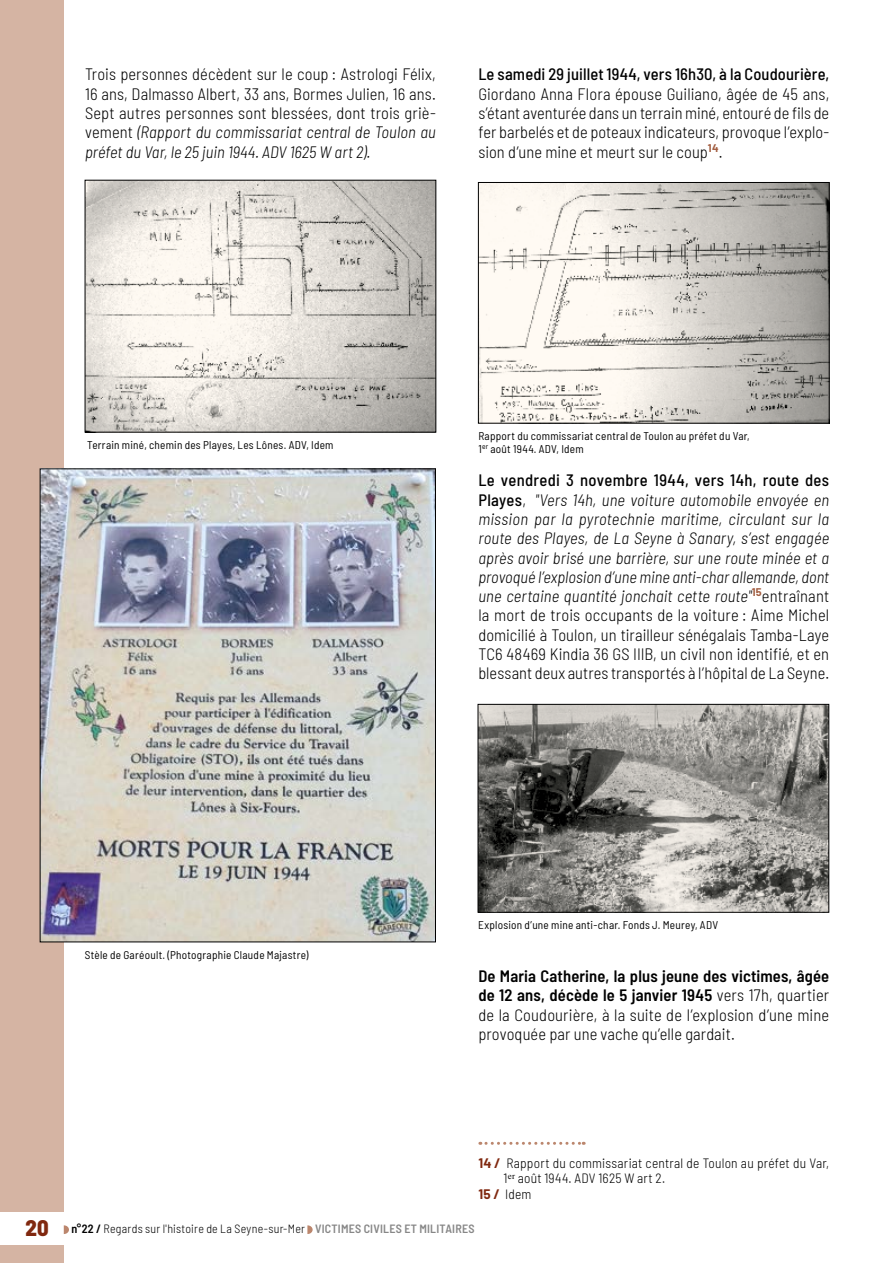
<style>
.page{position:relative;width:893px;height:1263px;background:#fff}
.page>*{position:absolute;margin:0;border:0;box-sizing:border-box;transform-origin:0 0}
.t1{font:300 semi-condensed 16.5px/19.4px "Barlow";letter-spacing:.005em;color:#000;text-align:justify}
.t2{font:italic 300 semi-condensed 16.5px/19.4px "Barlow";letter-spacing:.01em;color:#000;text-align:justify}
.t3{font:500 semi-condensed 16.5px "Barlow";letter-spacing:.01em;color:#000}
.t4{font:300 semi-condensed 13.5px "Barlow";letter-spacing:.015em;color:#000}
.t5{font:300 semi-condensed 12px "Barlow";letter-spacing:.02em;color:#000}
.t6{font:semi-condensed 11.25px/13.2px "Barlow";letter-spacing:.025em;color:#000}
.s1{font-style:italic}
.s2{font-weight:500;font-style:normal}
.s3{font-style:normal}
.s4{font-weight:600}
.s5{font-weight:700;font-stretch:normal;color:#80280f}
.s6{font-weight:800;font-size:22.5px;color:#80280f}
.s7{font-weight:600;color:#878787}
</style>
<div class="page">
<div style="left:0;top:0;width:64px;height:1263px;background:#d5b4a3"></div>
<img style="left:87px;top:182px;width:347px;height:248px">
<img style="left:42px;top:470px;width:392px;height:470px">
<img style="left:480px;top:184px;width:348px;height:238px">
<div style="left:478px;top:182px;width:352px;height:242px;border:1px solid #000"></div>
<img style="left:480px;top:706px;width:347px;height:205px">
<div style="left:478px;top:704px;width:351px;height:209px;border:1px solid #000"></div>
<svg style="left:480px;top:1142px;width:104px;height:3px"></svg>
<div style="left:0;top:1212px;width:64px;height:32px;background:#fff"></div>
<svg style="left:64px;top:1225px;width:5px;height:9px"></svg>
<svg style="left:307px;top:1225px;width:6px;height:9px"></svg>
<p class="t1" style="left:85px;top:63px;width:352px">Trois personnes décèdent sur le coup : Astrologi Félix, 16 ans, Dalmasso Albert, 33 ans, Bormes Julien, 16 ans.<br>Sept autres personnes sont blessées, dont trois griè&shy;vement <span class="s1">(Rapport du commissariat central de Toulon au préfet du Var, le 25 juin 1944. ADV 1625 W art 2).</span></p>
<p class="t3" style="left:478px;top:62px;width:352px">Le samedi 29 juillet 1944, vers 16h30, à la Coudourière,</p>
<p class="t1" style="left:478px;top:83px;width:352px">Giordano Anna Flora épouse Guiliano, âgée de 45 ans, s’étant aventurée dans un terrain miné, entouré de fils de fer barbelés et de poteaux indicateurs, provoque l’explo&shy;sion d’une mine et meurt sur le coup<sup>14</sup>.</p>
<p class="t6" style="left:87px;top:438px;width:248px">Terrain miné, chemin des Playes, Les Lônes. ADV, Idem</p>
<p class="t6" style="left:85px;top:947px;width:225px">Stèle de Garéoult. (Photographie Claude Majastre)</p>
<p class="t6" style="left:478px;top:428px;width:273px">Rapport du commissariat central de Toulon au préfet du Var,<br>1<sup>er</sup> août 1944. ADV, Idem</p>
<p class="t2" style="left:478px;top:469px;width:352px"><span class="s2">Le vendredi 3 novembre 1944, vers 14h, route des Playes</span><span class="s3">,</span> "Vers 14h, une voiture automobile envoyée en mission par la pyrotechnie maritime, circulant sur la route des Playes, de La Seyne à Sanary, s’est engagée après avoir brisé une barrière, sur une route minée et a provoqué l’explosion d’une mine anti-char allemande, dont une certaine quantité jonchait cette route"<sup>15</sup><span class="s3">entraînant la mort de trois occupants de la voiture : Aime Michel domicilié à Toulon, un tirailleur sénégalais Tamba-Laye TC6 48469 Kindia 36 GS IIIB, un civil non identifié, et en blessant deux autres transportés à l’hôpital de La Seyne.</span></p>
<p class="t6" style="left:478px;top:918px;width:242px">Explosion d’une mine anti-char. Fonds J. Meurey, ADV</p>
<p class="t1" style="left:478px;top:965px;width:352px"><span class="s4">De Maria Catherine, la plus jeune des victimes, âgée de 12 ans, décède le 5 janvier 1945</span> vers 17h, quartier de la Coudourière, à la suite de l’explosion d’une mine provoquée par une vache qu’elle gardait.</p>
<p class="t4" style="left:478px;top:1153px;width:352px"><span class="s5">14 /</span> Rapport du commissariat central de Toulon au préfet du Var,</p>
<p class="t4" style="left:503px;top:1169px;width:163px">1<sup>er</sup> août 1944. ADV 1625 W art 2.</p>
<p class="t4" style="left:478px;top:1185px;width:55px"><span class="s5">15 /</span> Idem</p>
<p class="t5" style="left:26px;top:1220px;width:450px"><span class="s6">20</span> <span class="s4">n°22 /</span> Regards sur l'histoire de La Seyne-sur-Mer <span class="s7">Victimes civiles et militaires</span></p>
</div>
